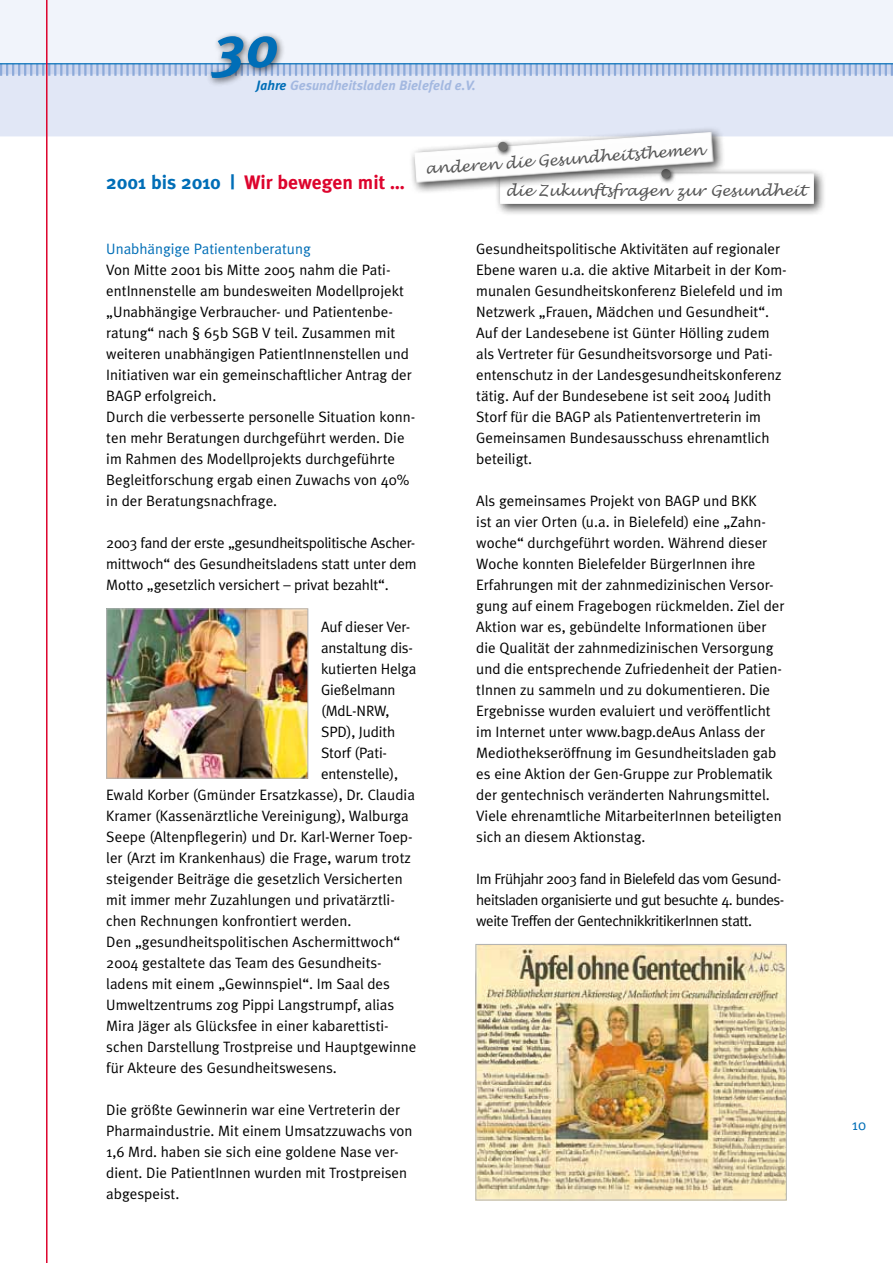
<style>
.page{position:relative;width:893px;height:1263px;background:#fff}
.page>*{position:absolute;margin:0;border:0;box-sizing:border-box;transform-origin:0 0}
.t1{font:italic 700 59.1px "Meta Plus";color:#006eb7}
.t2{font:700 19.5px "Meta Plus";color:#dd042d}
.t3{font:italic 15.15px "Lucida Handwriting";color:#565656}
.t4{font:15px/21px "Meta Plus Normal";color:#000}
.t5{font:15px/21px "Meta Plus Normal";letter-spacing:-.03em;color:#000}
.t6{font:15px "Meta Plus Normal";color:#006eb7}
.t7{font:italic 700 13.5px "Meta Plus";color:#a3b8e0}
.s1{color:#006eb7}
</style>
<div class="page">
<div style="left:0;top:0;width:893px;height:136px;background:#f1f4fb"></div>
<div style="left:0;top:64px;width:893px;height:72px;background:#e1e7f6"></div>
<svg style="left:0;top:64px;width:893px;height:12px"></svg>
<hr style="left:0;top:63px;width:893px;height:1px;background:#006eb7">
<div style="left:206px;top:31px;width:80px;height:56px;background:#000;opacity:.6"></div>
<div style="left:494px;top:168px;width:333px;height:48px;background:#000;opacity:.75"></div>
<div style="left:500px;top:174px;width:314px;height:30px;background:#fff"></div>
<div style="left:408px;top:126px;width:318px;height:69px;background:#000;opacity:.75"></div>
<svg style="left:414px;top:132px;width:300px;height:51px"></svg>
<div style="left:495px;top:139px;width:18px;height:18px;background:#000;opacity:.85"></div>
<div style="left:498px;top:142px;width:10px;height:9px;background:#6f6f6e;border-radius:50%"></div>
<hr style="left:46px;top:0;width:2px;height:1263px;background:#dd042d">
<img style="left:108px;top:610px;width:198px;height:166px">
<div style="left:106px;top:608px;width:202px;height:170px;border:1px solid #b1b2b3"></div>
<img style="left:477px;top:946px;width:308px;height:252px">
<div style="left:475px;top:944px;width:312px;height:256px;border:1px solid #b1b2b3"></div>
<h1 class="t1" style="left:216px;top:12px;width:64px">30</h1>
<p class="t7" style="left:256px;top:78px;width:221px"><span class="s1">Jahre</span> Gesundheitsladen Bielefeld e.V.</p>
<p class="t3" style="left:425px;top:160px;width:281px;rotate:-4deg">anderen die Gesundheitsthemen</p>
<h2 class="t2" style="left:106px;top:171px;width:300px"><span class="s1">2001 bis 2010 |</span> Wir bewegen mit …</h2>
<p class="t3" style="left:506px;top:181px;width:302px">die Zukunftsfragen zur Gesundheit</p>
<p class="t6" style="left:106px;top:240px;width:206px">Unabhängige Patientenberatung</p>
<p class="t4" style="left:106px;top:259px;width:311px">Von Mitte 2001 bis Mitte 2005 nahm die Pati&shy;entInnenstelle am bundesweiten Modellprojekt „Unabhängige Verbraucher- und Patientenbe&shy;ratung“ nach § 65b SGB V teil. Zusammen mit weiteren unabhängigen PatientInnenstellen und Initiativen war ein gemeinschaftlicher Antrag der BAGP erfolgreich.<br>Durch die verbesserte personelle Situation konn&shy;ten mehr Beratungen durchgeführt werden. Die im Rahmen des Modellprojekts durchgeführte Begleitforschung ergab einen Zuwachs von 40% in der Beratungsnachfrage.</p>
<p class="t4" style="left:106px;top:532px;width:312px;text-align:justify">2003 fand der erste „gesundheitspolitische Ascher&shy;mittwoch“ des Gesundheitsladens statt unter dem Motto „gesetzlich versichert – privat bezahlt“.</p>
<p class="t4" style="left:321px;top:616px;width:91px">Auf dieser Ver-</p>
<p class="t4" style="left:321px;top:637px;width:94px">anstaltung dis-</p>
<p class="t4" style="left:321px;top:658px;width:97px">kutierten Helga</p>
<p class="t4" style="left:321px;top:679px;width:76px">Gießelmann</p>
<p class="t4" style="left:321px;top:700px;width:70px">(MdL-NRW,</p>
<p class="t4" style="left:321px;top:721px;width:76px">SPD), Judith</p>
<p class="t4" style="left:321px;top:742px;width:68px">Storf (Pati-</p>
<p class="t4" style="left:321px;top:763px;width:79px">entenstelle),</p>
<p class="t4" style="left:106px;top:784px;width:310px">Ewald Korber (Gmünder Ersatzkasse), Dr. Claudia</p>
<p class="t4" style="left:106px;top:805px;width:304px">Kramer (Kassenärztliche Vereinigung), Walburga</p>
<p class="t4" style="left:106px;top:826px;width:308px">Seepe (Altenpflegerin) und Dr. Karl-Werner Toep-</p>
<p class="t4" style="left:106px;top:847px;width:306px">ler (Arzt im Krankenhaus) die Frage, warum trotz</p>
<p class="t4" style="left:106px;top:868px;width:298px">steigender Beiträge die gesetzlich Versicherten</p>
<p class="t4" style="left:106px;top:889px;width:290px">mit immer mehr Zuzahlungen und privatärztli-</p>
<p class="t4" style="left:106px;top:910px;width:247px">chen Rechnungen konfrontiert werden.</p>
<p class="t4" style="left:106px;top:931px;width:296px">Den „gesundheitspolitischen Aschermittwoch“</p>
<p class="t4" style="left:106px;top:952px;width:277px">2004 gestaltete das Team des Gesundheits-</p>
<p class="t4" style="left:106px;top:973px;width:285px">ladens mit einem „Gewinnspiel“. Im Saal des</p>
<p class="t4" style="left:106px;top:994px;width:289px">Umweltzentrums zog Pippi Langstrumpf, alias</p>
<p class="t4" style="left:106px;top:1015px;width:284px">Mira Jäger als Glücksfee in einer kabarettisti-</p>
<p class="t4" style="left:106px;top:1036px;width:311px">schen Darstellung Trostpreise und Hauptgewinne</p>
<p class="t4" style="left:106px;top:1057px;width:232px">für Akteure des Gesundheitswesens.</p>
<p class="t4" style="left:106px;top:1099px;width:308px">Die größte Gewinnerin war eine Vertreterin der Pharmaindustrie. Mit einem Umsatzzuwachs von 1,6 Mrd. haben sie sich eine goldene Nase ver&shy;dient. Die PatientInnen wurden mit Trostpreisen abgespeist.</p>
<p class="t4" style="left:476px;top:238px;width:312px">Gesundheitspolitische Aktivitäten auf regionaler Ebene waren u.a. die aktive Mitarbeit in der Kom&shy;munalen Gesundheitskonferenz Bielefeld und im Netzwerk „Frauen, Mädchen und Gesundheit“.<br>Auf der Landesebene ist Günter Hölling zudem als Vertreter für Gesundheitsvorsorge und Pati&shy;entenschutz in der Landesgesundheitskonferenz tätig. Auf der Bundesebene ist seit 2004 Judith Storf für die BAGP als Patientenvertreterin im Gemeinsamen Bundesausschuss ehrenamtlich beteiligt.</p>
<p class="t4" style="left:476px;top:490px;width:310px">Als gemeinsames Projekt von BAGP und BKK<br>ist an vier Orten (u.a. in Bielefeld) eine „Zahn&shy;woche“ durchgeführt worden. Während dieser Woche konnten Bielefelder BürgerInnen ihre Erfahrungen mit der zahnmedizinischen Versor&shy;gung auf einem Fragebogen rückmelden. Ziel der Aktion war es, gebündelte Informationen über die Qualität der zahnmedizinischen Versorgung und die entsprechende Zufriedenheit der Patien&shy;tInnen zu sammeln und zu dokumentieren. Die Ergebnisse wurden evaluiert und veröffentlicht im Internet unter www.bagp.deAus Anlass der Mediothekseröffnung im Gesundheitsladen gab es eine Aktion der Gen-Gruppe zur Problematik der gentechnisch veränderten Nahrungsmittel.<br>Viele ehrenamtliche MitarbeiterInnen beteiligten sich an diesem Aktionstag.</p>
<p class="t5" style="left:476px;top:868px;width:310px">Im Frühjahr 2003 fand in Bielefeld das vom Gesund&shy;heitsladen organisierte und gut besuchte 4. bundes&shy;weite Treffen der GentechnikkritikerInnen statt.</p>
<p class="t6" style="left:852px;top:1116px;width:16px">10</p>
</div>
